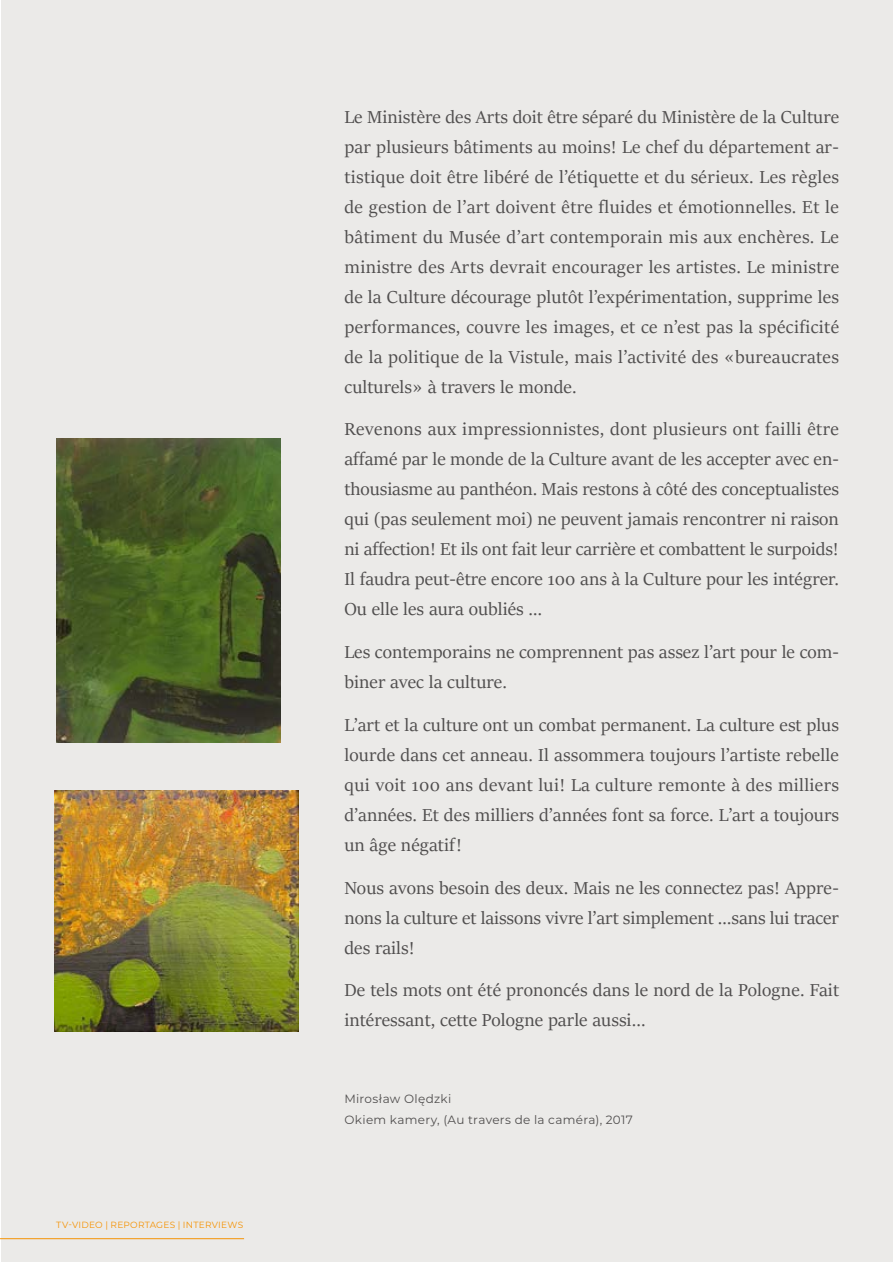
<style>
.page{position:relative;width:893px;height:1263px;background:#fff}
.page>*{position:absolute;margin:0;border:0;box-sizing:border-box;transform-origin:0 0}
.t1{font:19.5px/30px "Sitka Display";letter-spacing:.005em;color:#504e4e;text-align:justify}
.t2{font:12px/21px "Montserrat";letter-spacing:.025em;color:#504e4e}
.t3{font:9px "Montserrat";letter-spacing:.025em;color:#f59304}
</style>
<div class="page">
<div style="left:1px;top:0;width:892px;height:1262px;background:#ebeae8"></div>
<img style="left:54px;top:791px;width:245px;height:240px">
<img style="left:56px;top:438px;width:224px;height:304px">
<hr style="left:0;top:1238px;width:244px;height:1px;background:#f59304">
<p class="t3" style="left:56px;top:1218px;width:188px">TV-VIDEO | REPORTAGES | INTERVIEWS</p>
<p class="t1" style="left:344px;top:101px;width:496px">Le Ministère des Arts doit être séparé du Ministère de la Culture par plusieurs bâtiments au moins! Le chef du département ar&shy;tistique doit être libéré de l’étiquette et du sérieux. Les règles de gestion de l’art doivent être fluides et émotionnelles. Et le bâtiment du Musée d’art contemporain mis aux enchères. Le ministre des Arts devrait encourager les artistes. Le ministre de la Culture décourage plutôt l’expérimentation, supprime les performances, couvre les images, et ce n’est pas la spécificité de la politique de la Vistule, mais l’activité des «bureaucrates culturels» à travers le monde.</p>
<p class="t1" style="left:344px;top:413px;width:496px">Revenons aux impressionnistes, dont plusieurs ont failli être affamé par le monde de la Culture avant de les accepter avec en&shy;thousiasme au panthéon. Mais restons à côté des conceptualistes qui (pas seulement moi) ne peuvent jamais rencontrer ni raison ni affection! Et ils ont fait leur carrière et combattent le surpoids!<br>Il faudra peut-être encore 100 ans à la Culture pour les intégrer.<br>Ou elle les aura oubliés …</p>
<p class="t1" style="left:344px;top:636px;width:496px">Les contemporains ne comprennent pas assez l’art pour le com&shy;biner avec la culture.</p>
<p class="t1" style="left:344px;top:709px;width:496px">L’art et la culture ont un combat permanent. La culture est plus lourde dans cet anneau. Il assommera toujours l’artiste rebelle qui voit 100 ans devant lui! La culture remonte à des milliers d’années. Et des milliers d’années font sa force. L’art a toujours un âge négatif!</p>
<p class="t1" style="left:344px;top:871px;width:496px">Nous avons besoin des deux. Mais ne les connectez pas! Appre&shy;nons la culture et laissons vivre l’art simplement …sans lui tracer des rails!</p>
<p class="t1" style="left:344px;top:974px;width:496px">De tels mots ont été prononcés dans le nord de la Pologne. Fait intéressant, cette Pologne parle aussi...</p>
<p class="t2" style="left:344px;top:1088px;width:290px">Mirosław Olędzki<br>Okiem kamery, (Au travers de la caméra), 2017</p>
</div>
